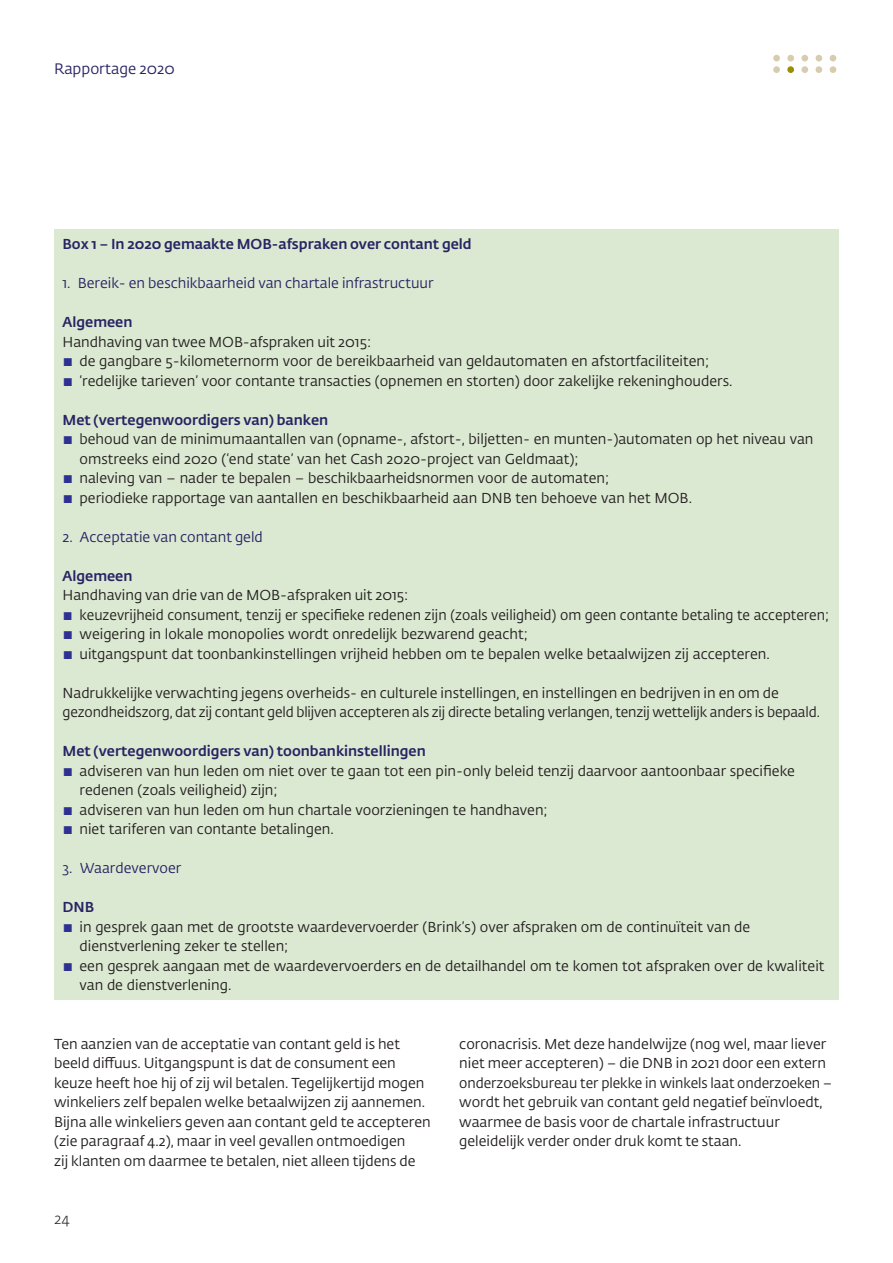
<style>
.page{position:relative;width:893px;height:1263px;background:#fff}
.page>*{position:absolute;margin:0;border:0;box-sizing:border-box;transform-origin:0 0}
.t1{font:15px "DNB Fedra";color:#282464}
.t2{font:300 15px "DNB Fedra";color:#231f20}
.Body{font:14.25px/19.5px "DNB Fedra";color:#231f20}
.KOP_KADER{font:500 14.25px "DNB Fedra";color:#282464}
._1_1_1_Kopje_Blauw{font:14.25px "DNB Fedra";color:#282464}
.s1{color:#2e3092}
</style>
<div class="page">
<svg style="left:773px;top:54px;width:64px;height:19px"></svg>
<div style="left:54px;top:230px;width:785px;height:770px;background:#dce9d2"></div>
<p class="t1" style="left:54px;top:59px;width:122px">Rapportage 2020</p>
<p class="KOP_KADER" style="left:63px;top:235px;width:411px">Box 1 – In 2020 gemaakte MOB-afspraken over contant geld</p>
<p class="_1_1_1_Kopje_Blauw" style="left:63px;top:274px;width:373px">1. Bereik- en beschikbaarheid van chartale infrastructuur</p>
<p class="KOP_KADER" style="left:63px;top:313px;width:71px">Algemeen</p>
<p class="Body" style="left:63px;top:332px;width:310px">Handhaving van twee MOB-afspraken uit 2015:</p>
<p class="Body" style="left:63px;top:351px;width:648px"><span class="s1">▪</span> de gangbare 5- kilometernorm voor de bereikbaarheid van geldautomaten en afstortfaciliteiten;</p>
<p class="Body" style="left:63px;top:371px;width:671px"><span class="s1">▪</span> ‘redelijke tarieven’ voor contante transacties (opnemen en storten) door zakelijke rekeninghouders.</p>
<p class="KOP_KADER" style="left:63px;top:411px;width:267px">Met (vertegenwoordigers van) banken</p>
<p class="Body" style="left:80px;top:429px;width:735px;text-indent:-17px"><span class="s1">▪</span> behoud van de minimumaantallen van (opname-, afstort-, biljetten- en munten-)automaten op het niveau van omstreeks eind 2020 (‘end state’ van het Cash 2020- project van Geldmaat);</p>
<p class="Body" style="left:63px;top:468px;width:548px"><span class="s1">▪</span> naleving van – nader te bepalen – beschikbaarheidsnormen voor de automaten;</p>
<p class="Body" style="left:63px;top:488px;width:631px"><span class="s1">▪</span> periodieke rapportage van aantallen en beschikbaarheid aan DNB ten behoeve van het MOB.</p>
<p class="_1_1_1_Kopje_Blauw" style="left:63px;top:528px;width:202px">2. Acceptatie van contant geld</p>
<p class="KOP_KADER" style="left:63px;top:567px;width:71px">Algemeen</p>
<p class="Body" style="left:63px;top:585px;width:347px">Handhaving van drie van de MOB-afspraken uit 2015:</p>
<p class="Body" style="left:63px;top:605px;width:768px"><span class="s1">▪</span> keuzevrijheid consument, tenzij er specifieke redenen zijn (zoals veiligheid) om geen contante betaling te accepteren;</p>
<p class="Body" style="left:63px;top:624px;width:467px"><span class="s1">▪</span> weigering in lokale monopolies wordt onredelijk bezwarend geacht;</p>
<p class="Body" style="left:63px;top:644px;width:709px"><span class="s1">▪</span> uitgangspunt dat toonbankinstellingen vrijheid hebben om te bepalen welke betaalwijzen zij accepteren.</p>
<p class="Body" style="left:63px;top:683px;width:759px">Nadrukkelijke verwachting jegens overheids- en culturele instellingen, en instellingen en bedrijven in en om de gezondheidszorg, dat zij contant geld blijven accepteren als zij directe betaling verlangen, tenzij wettelijk anders is bepaald.</p>
<p class="KOP_KADER" style="left:63px;top:742px;width:365px">Met (vertegenwoordigers van) toonbankinstellingen</p>
<p class="Body" style="left:80px;top:761px;width:717px;text-indent:-17px"><span class="s1">▪</span> adviseren van hun leden om niet over te gaan tot een pin- only beleid tenzij daarvoor aantoonbaar specifieke redenen (zoals veiligheid) zijn;</p>
<p class="Body" style="left:63px;top:800px;width:487px"><span class="s1">▪</span> adviseren van hun leden om hun chartale voorzieningen te handhaven;</p>
<p class="Body" style="left:63px;top:819px;width:273px"><span class="s1">▪</span> niet tariferen van contante betalingen.</p>
<p class="_1_1_1_Kopje_Blauw" style="left:63px;top:859px;width:120px">3. Waardevervoer</p>
<p class="KOP_KADER" style="left:63px;top:898px;width:33px">DNB</p>
<p class="Body" style="left:80px;top:917px;width:672px;text-indent:-17px"><span class="s1">▪</span> in gesprek gaan met de grootste waardevervoerder (Brink’s) over afspraken om de continuïteit van de dienstverlening zeker te stellen;</p>
<p class="Body" style="left:80px;top:956px;width:746px;text-indent:-17px"><span class="s1">▪</span> een gesprek aangaan met de waardevervoerders en de detailhandel om te komen tot afspraken over de kwaliteit van de dienstverlening.</p>
<p class="Body" style="left:54px;top:1034px;width:373px">Ten aanzien van de acceptatie van contant geld is het beeld diffuus. Uitgangspunt is dat de consument een keuze heeft hoe hij of zij wil betalen. Tegelijkertijd mogen winkeliers zelf bepalen welke betaalwijzen zij aannemen.</p>
<p class="Body" style="left:54px;top:1112px;width:378px">Bijna alle winkeliers geven aan contant geld te accepteren (zie paragraaf 4.2), maar in veel gevallen ontmoedigen<br>zij klanten om daarmee te betalen, niet alleen tijdens de</p>
<p class="t2" style="left:54px;top:1210px;width:17px">24</p>
<p class="Body" style="left:459px;top:1034px;width:375px">coronacrisis. Met deze handelwijze (nog wel, maar liever niet meer accepteren) – die DNB in 2021 door een extern onderzoeksbureau ter plekke in winkels laat onderzoeken – wordt het gebruik van contant geld negatief beïnvloedt, waarmee de basis voor de chartale infrastructuur geleidelijk verder onder druk komt te staan.</p>
</div>
